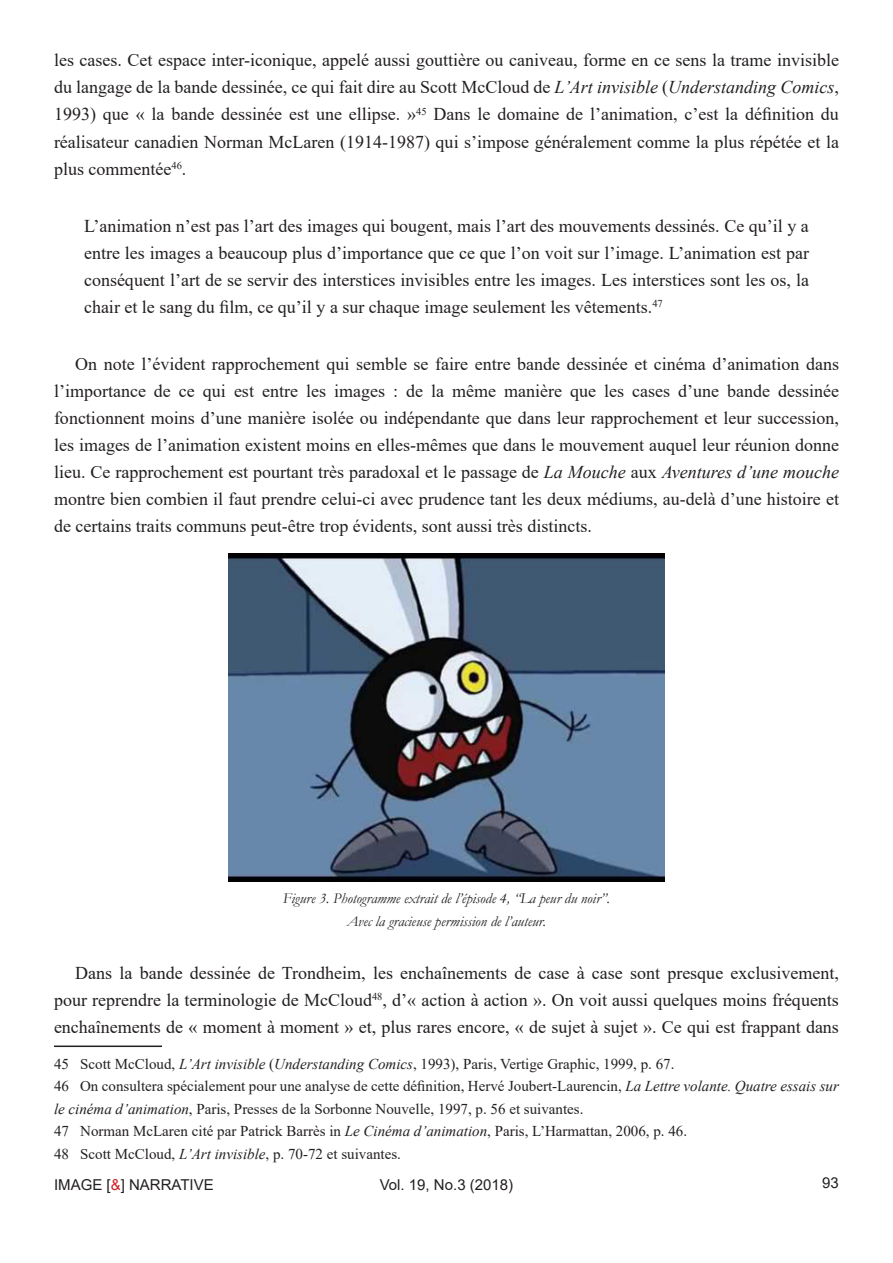
<style>
.page{position:relative;width:893px;height:1263px;background:#fff}
.page>*{position:absolute;margin:0;border:0;box-sizing:border-box;transform-origin:0 0}
.Body_Text{font:18px/27px "Times New Roman";color:#231f20;text-align:justify}
.Citation{font:18px/27px "Times New Roman";color:#231f20;text-align:justify}
.Footnotes{font:15px/22.5px "Times New Roman";color:#231f20}
.Illustration{font:italic 15px/22.5px "Garamond";color:#231f20;text-align:center}
.t1{font:15px "Arial";color:#231f20}
.s1{font-style:italic}
.s2{color:#d1232a}
</style>
<div class="page">
<hr style="left:54px;top:1045px;width:108px;height:2px;background:#231f20">
<img style="left:228px;top:554px;width:437px;height:327px">
<p class="Body_Text" style="left:54px;top:46px;width:786px">les cases. Cet espace inter-iconique, appelé aussi gouttière ou caniveau, forme en ce sens la trame invisible du langage de la bande dessinée, ce qui fait dire au Scott McCloud de <span class="s1">L’Art invisible</span> (<span class="s1">Understanding Comics</span>, 1993) que « la bande dessinée est une ellipse. »<sup>45</sup> Dans le domaine de l’animation, c’est la définition du réalisateur canadien Norman McLaren (1914-1987) qui s’impose généralement comme la plus répétée et la plus commentée<sup>46</sup>.</p>
<p class="Citation" style="left:84px;top:211px;width:726px">L’animation n’est pas l’art des images qui bougent, mais l’art des mouvements dessinés. Ce qu’il y a entre les images a beaucoup plus d’importance que ce que l’on voit sur l’image. L’animation est par conséquent l’art de se servir des interstices invisibles entre les images. Les interstices sont les os, la chair et le sang du film, ce qu’il y a sur chaque image seulement les vêtements.<sup>47</sup></p>
<p class="Body_Text" style="left:54px;top:349px;width:786px;text-indent:21px">On note l’évident rapprochement qui semble se faire entre bande dessinée et cinéma d’animation dans l’importance de ce qui est entre les images : de la même manière que les cases d’une bande dessinée fonctionnent moins d’une manière isolée ou indépendante que dans leur rapprochement et leur succession, les images de l’animation existent moins en elles-mêmes que dans le mouvement auquel leur réunion donne lieu. Ce rapprochement est pourtant très paradoxal et le passage de <span class="s1">La Mouche</span> aux <span class="s1">Aventures d’une mouche </span>montre bien combien il faut prendre celui-ci avec prudence tant les deux médiums, au-delà d’une histoire et de certains traits communs peut-être trop évidents, sont aussi très distincts.</p>
<p class="Illustration" style="left:283px;top:887px;width:329px">Figure 3. Photogramme extrait de l’épisode 4, “La peur du noir”.<br>Avec la gracieuse permission de l’auteur.</p>
<p class="Body_Text" style="left:54px;top:958px;width:786px;text-indent:21px">Dans la bande dessinée de Trondheim, les enchaînements de case à case sont presque exclusivement, pour reprendre la terminologie de McCloud<sup>48</sup>, d’« action à action ». On voit aussi quelques moins fréquents enchaînements de « moment à moment » et, plus rares encore, « de sujet à sujet ». Ce qui est frappant dans</p>
<p class="Footnotes" style="left:54px;top:1052px;width:622px">45 Scott McCloud, <span class="s1">L’Art invisible</span> (<span class="s1">Understanding Comics</span>, 1993), Paris, Vertige Graphic, 1999, p. 67.</p>
<p class="Footnotes" style="left:54px;top:1074px;width:786px">46 On consultera spécialement pour une analyse de cette définition, Hervé Joubert-Laurencin, <span class="s1">La Lettre volante. Quatre essais sur le cinéma d’animation</span>, Paris, Presses de la Sorbonne Nouvelle, 1997, p. 56 et suivantes.</p>
<p class="Footnotes" style="left:54px;top:1119px;width:635px">47 Norman McLaren cité par Patrick Barrès in <span class="s1">Le Cinéma d’animation</span>, Paris, L’Harmattan, 2006, p. 46.</p>
<p class="Footnotes" style="left:54px;top:1142px;width:348px">48 Scott McCloud, <span class="s1">L’Art invisible</span>, p. 70-72 et suivantes.</p>
<p class="t1" style="left:54px;top:1174px;width:161px">IMAGE [<span class="s2">&amp;</span>] NARRATIVE</p>
<p class="t1" style="left:380px;top:1174px;width:135px">Vol. 19, No.3 (2018)</p>
<p class="t1" style="left:822px;top:1172px;width:18px">93</p>
</div>
